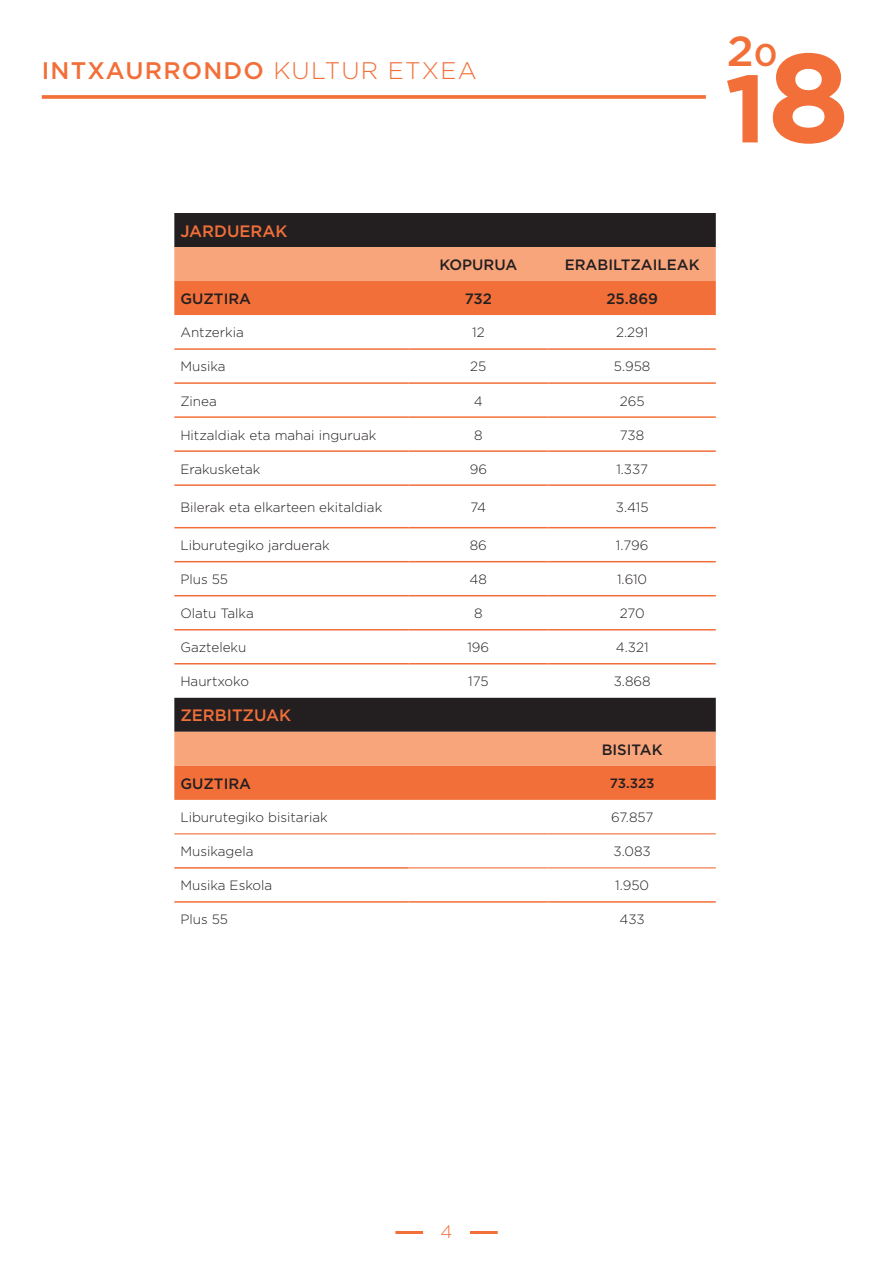
<style>
.page{position:relative;width:893px;height:1263px;background:#fff}
.page>*{position:absolute;margin:0;border:0;box-sizing:border-box;transform-origin:0 0}
.t1{font:700 95.55px "Gotham";color:#f26f39;scale:1.05 1}
.t2{font:500 42px "Gotham";color:#f26f39;scale:1.05 1}
.t3{font:500 24px "Gotham";letter-spacing:.05em;color:#f26f39}
.t4{font:300 18px "Gotham";color:#f26f39}
.t5{font:500 16.5px "Gotham";color:#f26f39}
.t6{font:500 15px "Gotham";color:#231f20}
.t7{font:300 13.5px "Gotham";color:#231f20}
.t8{font:500 13.5px "Gotham";color:#231f20}
.s1{font-weight:300}
.s2{font-size:31.5px}
.s3{font-size:126.15px}
</style>
<div class="page">
<hr style="left:395px;top:1231px;width:28px;height:3px;background:#f26f39">
<hr style="left:470px;top:1231px;width:28px;height:3px;background:#f26f39">
<svg style="left:42px;top:95px;width:664px;height:4px;background:#f27a48"></svg>
<div style="left:174px;top:213px;width:542px;height:34px;background:#231f20"></div>
<div style="left:174px;top:247px;width:542px;height:34px;background:#f8a57c"></div>
<svg style="left:174px;top:281px;width:542px;height:519px"></svg>
<hr style="left:408px;top:348px;width:141px;height:2px;background:#f26f39">
<hr style="left:549px;top:348px;width:167px;height:2px;background:#f26f39">
<hr style="left:408px;top:382px;width:141px;height:2px;background:#f26f39">
<hr style="left:549px;top:382px;width:167px;height:2px;background:#f26f39">
<hr style="left:408px;top:416px;width:141px;height:2px;background:#f26f39">
<hr style="left:549px;top:416px;width:167px;height:2px;background:#f26f39">
<hr style="left:408px;top:450px;width:141px;height:2px;background:#f26f39">
<hr style="left:549px;top:450px;width:167px;height:2px;background:#f26f39">
<hr style="left:408px;top:484px;width:141px;height:2px;background:#f26f39">
<hr style="left:549px;top:484px;width:167px;height:2px;background:#f26f39">
<hr style="left:408px;top:527px;width:141px;height:1px;background:#f26f39">
<hr style="left:549px;top:527px;width:167px;height:1px;background:#f26f39">
<hr style="left:408px;top:561px;width:141px;height:1px;background:#f26f39">
<hr style="left:549px;top:561px;width:167px;height:1px;background:#f26f39">
<hr style="left:408px;top:595px;width:141px;height:1px;background:#f26f39">
<hr style="left:549px;top:595px;width:167px;height:1px;background:#f26f39">
<hr style="left:174px;top:833px;width:234px;height:1px;background:#f26f39">
<hr style="left:408px;top:833px;width:141px;height:1px;background:#f26f39">
<hr style="left:549px;top:833px;width:167px;height:1px;background:#f26f39">
<hr style="left:408px;top:867px;width:141px;height:1px;background:#f26f39">
<hr style="left:549px;top:867px;width:167px;height:1px;background:#f26f39">
<hr style="left:408px;top:629px;width:141px;height:1px;background:#f26f39">
<hr style="left:549px;top:629px;width:167px;height:1px;background:#f26f39">
<hr style="left:408px;top:663px;width:141px;height:1px;background:#f26f39">
<hr style="left:549px;top:663px;width:167px;height:1px;background:#f26f39">
<hr style="left:174px;top:901px;width:234px;height:2px;background:#f26f39">
<hr style="left:408px;top:901px;width:141px;height:2px;background:#f26f39">
<hr style="left:549px;top:901px;width:167px;height:2px;background:#f26f39">
<hr style="left:174px;top:348px;width:234px;height:2px;background:#f26f39">
<hr style="left:174px;top:382px;width:234px;height:2px;background:#f26f39">
<hr style="left:174px;top:416px;width:234px;height:2px;background:#f26f39">
<hr style="left:174px;top:450px;width:234px;height:2px;background:#f26f39">
<hr style="left:174px;top:484px;width:234px;height:2px;background:#f26f39">
<hr style="left:174px;top:527px;width:234px;height:1px;background:#f26f39">
<hr style="left:174px;top:561px;width:234px;height:1px;background:#f26f39">
<hr style="left:174px;top:595px;width:234px;height:1px;background:#f26f39">
<hr style="left:174px;top:629px;width:234px;height:1px;background:#f26f39">
<hr style="left:174px;top:663px;width:234px;height:1px;background:#f26f39">
<hr style="left:174px;top:867px;width:234px;height:2px;background:#f26f39">
<h3 class="t3" style="left:42px;top:55px;width:436px">INTXAURRONDO <span class="s1">KULTUR ETXEA</span></h3>
<h2 class="t2" style="left:727px;top:24px;width:50px">2<span class="s2">0</span></h2>
<h1 class="t1" style="left:725px;top:45px;width:121px">1<span class="s3">8</span></h1>
<p class="t5" style="left:180px;top:220px;width:109px">JARDUERAK</p>
<p class="t6" style="left:439px;top:255px;width:79px">KOPURUA</p>
<p class="t6" style="left:565px;top:255px;width:136px">ERABILTZAILEAK</p>
<p class="t6" style="left:180px;top:289px;width:72px">GUZTIRA</p>
<p class="t6" style="left:465px;top:289px;width:29px">732</p>
<p class="t6" style="left:606px;top:289px;width:53px">25.869</p>
<p class="t7" style="left:180px;top:324px;width:65px">Antzerkia</p>
<p class="t7" style="left:472px;top:324px;width:14px">12</p>
<p class="t7" style="left:616px;top:324px;width:34px">2.291</p>
<p class="t7" style="left:180px;top:358px;width:47px">Musika</p>
<p class="t7" style="left:470px;top:358px;width:18px">25</p>
<p class="t7" style="left:614px;top:358px;width:38px">5.958</p>
<p class="t7" style="left:180px;top:392px;width:38px">Zinea</p>
<p class="t7" style="left:474px;top:392px;width:10px">4</p>
<p class="t7" style="left:620px;top:392px;width:26px">265</p>
<p class="t7" style="left:180px;top:426px;width:198px">Hitzaldiak eta mahai inguruak</p>
<p class="t7" style="left:474px;top:426px;width:10px">8</p>
<p class="t7" style="left:620px;top:426px;width:26px">738</p>
<p class="t7" style="left:180px;top:460px;width:82px">Erakusketak</p>
<p class="t7" style="left:470px;top:460px;width:19px">96</p>
<p class="t7" style="left:616px;top:460px;width:33px">1.337</p>
<p class="t7" style="left:180px;top:498px;width:203px">Bilerak eta elkarteen ekitaldiak</p>
<p class="t7" style="left:470px;top:498px;width:17px">74</p>
<p class="t7" style="left:616px;top:498px;width:34px">3.415</p>
<p class="t7" style="left:180px;top:537px;width:151px">Liburutegiko jarduerak</p>
<p class="t7" style="left:470px;top:537px;width:19px">86</p>
<p class="t7" style="left:616px;top:537px;width:34px">1.796</p>
<p class="t7" style="left:180px;top:571px;width:49px">Plus 55</p>
<p class="t7" style="left:470px;top:571px;width:19px">48</p>
<p class="t7" style="left:617px;top:571px;width:32px">1.610</p>
<p class="t7" style="left:180px;top:605px;width:75px">Olatu Talka</p>
<p class="t7" style="left:474px;top:605px;width:10px">8</p>
<p class="t7" style="left:620px;top:605px;width:27px">270</p>
<p class="t7" style="left:180px;top:639px;width:67px">Gazteleku</p>
<p class="t7" style="left:467px;top:639px;width:23px">196</p>
<p class="t7" style="left:616px;top:639px;width:34px">4.321</p>
<p class="t7" style="left:180px;top:673px;width:70px">Haurtxoko</p>
<p class="t7" style="left:468px;top:673px;width:22px">175</p>
<p class="t7" style="left:614px;top:673px;width:39px">3.868</p>
<p class="t5" style="left:180px;top:705px;width:112px">ZERBITZUAK</p>
<p class="t6" style="left:602px;top:740px;width:63px">BISITAK</p>
<p class="t6" style="left:180px;top:774px;width:72px">GUZTIRA</p>
<p class="t8" style="left:610px;top:775px;width:46px">73.323</p>
<p class="t7" style="left:180px;top:809px;width:149px">Liburutegiko bisitariak</p>
<p class="t7" style="left:611px;top:809px;width:44px">67.857</p>
<p class="t7" style="left:180px;top:843px;width:75px">Musikagela</p>
<p class="t7" style="left:613px;top:843px;width:39px">3.083</p>
<p class="t7" style="left:180px;top:877px;width:94px">Musika Eskola</p>
<p class="t7" style="left:615px;top:877px;width:35px">1.950</p>
<p class="t7" style="left:180px;top:911px;width:49px">Plus 55</p>
<p class="t7" style="left:619px;top:911px;width:27px">433</p>
<h3 class="t4" style="left:441px;top:1220px;width:13px">4</h3>
</div>
